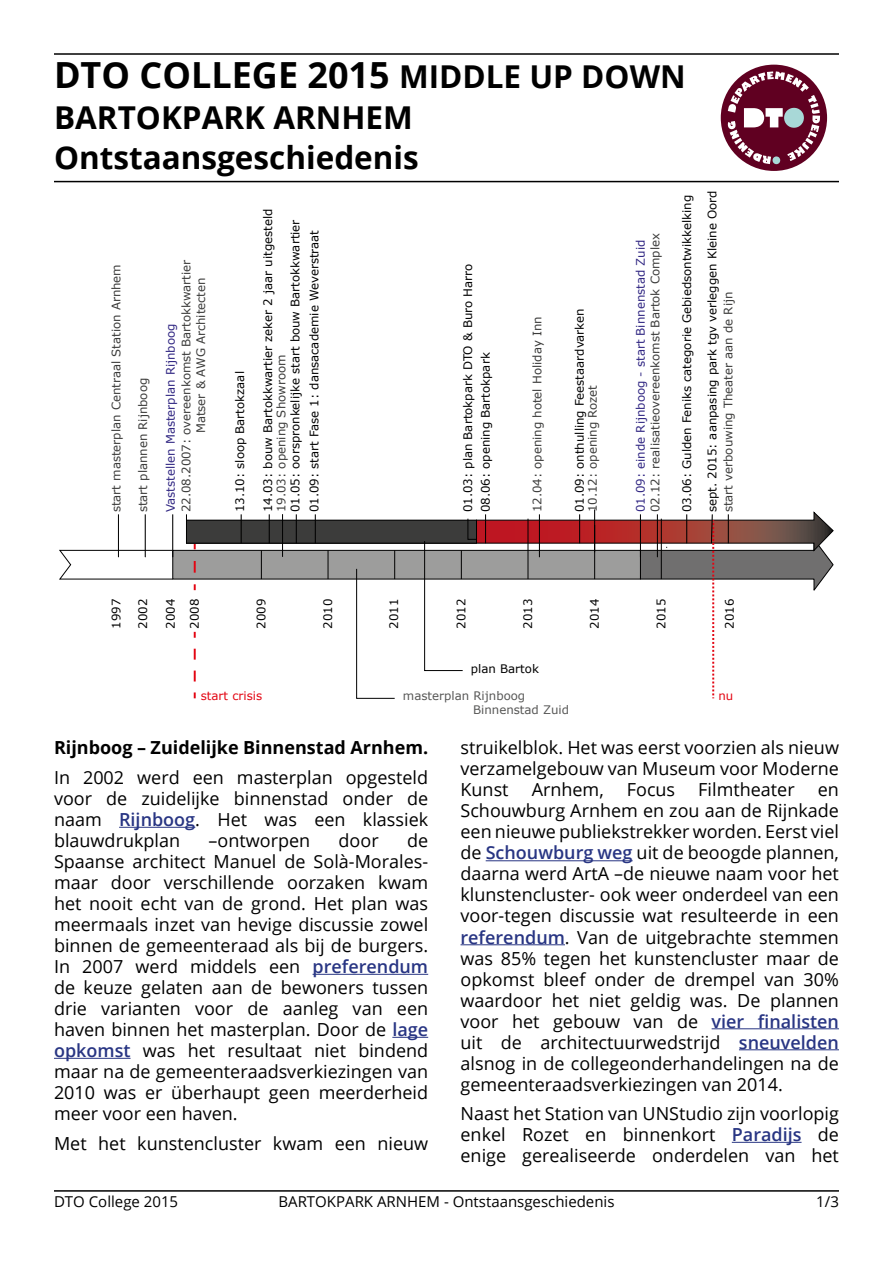
<style>
.page{position:relative;width:893px;height:1263px;background:#fff}
.page>*{position:absolute;margin:0;border:0;box-sizing:border-box;transform-origin:0 0}
.t1{font:700 36px "Open Sans";color:#000}
.t2{font:700 31.5px "Open Sans";color:#000}
.t3{font:18px/21px "Open Sans";color:#000;text-align:justify}
.t4{font:700 18px "Open Sans";color:#000}
.t5{font:15px "Open Sans";color:#000}
.t6{font:11.7px/17.7px "Verdana";color:#000}
.t7{font:11.7px "Verdana";color:#3c3c3b}
.t8{font:11.7px "Verdana";color:#312783}
.t9{font:11.7px "Verdana";color:#575756}
.t10{font:11.7px "Verdana";color:#e30613}
.s1{font-size:31.5px}
.s2{font-weight:600;color:#283583}
</style>
<div class="page">
<hr style="left:119px;top:827px;width:76px;height:1px;background:#283583">
<hr style="left:313px;top:974px;width:115px;height:1px;background:#283583">
<hr style="left:392px;top:1037px;width:36px;height:1px;background:#283583">
<hr style="left:54px;top:1058px;width:77px;height:1px;background:#283583">
<hr style="left:486px;top:860px;width:147px;height:1px;background:#283583">
<hr style="left:460px;top:944px;width:105px;height:1px;background:#283583">
<hr style="left:712px;top:1028px;width:127px;height:1px;background:#283583">
<hr style="left:739px;top:1049px;width:100px;height:1px;background:#283583">
<hr style="left:732px;top:1142px;width:69px;height:1px;background:#283583">
<svg style="left:59px;top:549px;width:115px;height:31px"></svg>
<div style="left:173px;top:550px;width:467px;height:29px;background:#9d9d9c"></div>
<div style="left:172px;top:550px;width:469px;height:29px;border:1px solid #000"></div>
<svg style="left:328px;top:550px;width:1px;height:29px"></svg>
<svg style="left:261px;top:550px;width:1px;height:29px"></svg>
<svg style="left:194px;top:632px;width:2px;height:6px"></svg>
<svg style="left:194px;top:649px;width:2px;height:49px"></svg>
<svg style="left:194px;top:544px;width:2px;height:34px"></svg>
<svg style="left:194px;top:584px;width:2px;height:6px"></svg>
<div style="left:186px;top:520px;width:290px;height:23px;background:#3c3c3b"></div>
<div style="left:186px;top:520px;width:291px;height:24px;border:1px solid #000"></div>
<svg style="left:241px;top:514px;width:1px;height:29px"></svg>
<hr style="left:145px;top:514px;width:1px;height:43px;background:#000">
<svg style="left:186px;top:514px;width:1px;height:29px"></svg>
<hr style="left:594px;top:509px;width:1px;height:43px;background:#000">
<hr style="left:172px;top:514px;width:1px;height:43px;background:#000">
<hr style="left:118px;top:514px;width:1px;height:43px;background:#000">
<svg style="left:269px;top:514px;width:1px;height:29px"></svg>
<svg style="left:296px;top:514px;width:1px;height:29px"></svg>
<hr style="left:282px;top:514px;width:1px;height:43px;background:#000">
<svg style="left:315px;top:514px;width:1px;height:29px"></svg>
<svg style="left:356px;top:550px;width:40px;height:149px"></svg>
<svg style="left:424px;top:510px;width:410px;height:188px"></svg>
<div style="left:721px;top:65px;width:106px;height:106px;background:#600021;border-radius:50%"></div>
<svg style="left:728px;top:71px;width:92px;height:93px"></svg>
<hr style="left:54px;top:53px;width:785px;height:2px;background:#000">
<hr style="left:54px;top:181px;width:785px;height:1px;background:#000">
<hr style="left:54px;top:1190px;width:785px;height:2px;background:#000">
<h1 class="t1" style="left:54px;top:49px;width:633px">DTO COLLEGE 2015 <span class="s1">MIDDLE UP DOWN</span></h1>
<h2 class="t2" style="left:54px;top:95px;width:360px">BARTOKPARK ARNHEM</h2>
<h2 class="t2" style="left:54px;top:135px;width:366px">Ontstaansgeschiedenis</h2>
<p class="t7" style="left:108px;top:512px;width:250px;rotate:-90deg">start masterplan Centraal Station Arnhem</p>
<p class="t7" style="left:135px;top:512px;width:136px;rotate:-90deg">start plannen Rijnboog</p>
<p class="t6" style="left:259px;top:512px;width:305px;rotate:-90deg">14.03: bouw Bartokkwartier zeker 2 jaar uitgesteld</p>
<p class="t6" style="left:285px;top:512px;width:294px;line-height:19px;rotate:-90deg">01.05: oorspronkelijke start bouw Bartokkwartier<br>01.09: start Fase 1: dansacademie Weverstraat</p>
<p class="t7" style="left:178px;top:512px;width:254px;rotate:-90deg">22.08.2007: overeenkomst Bartokkwartier</p>
<p class="t6" style="left:459px;top:512px;width:250px;rotate:-90deg">01.03: plan Bartokpark DTO &amp; Buro Harro<br>08.06: opening Bartokpark</p>
<p class="t7" style="left:193px;top:433px;width:157px;rotate:-90deg">Matser &amp; AWG Architecten</p>
<p class="t8" style="left:163px;top:512px;width:190px;rotate:-90deg">Vaststellen Masterplan Rijnboog</p>
<p class="t7" style="left:529px;top:512px;width:197px;rotate:-90deg">12.04: opening hotel Holiday Inn</p>
<p class="t7" style="left:273px;top:512px;width:159px;rotate:-90deg">19.03: opening Showroom</p>
<p class="t6" style="left:231px;top:512px;width:143px;rotate:-90deg">13.10: sloop Bartokzaal</p>
<p class="t6" style="left:571px;top:512px;width:206px;rotate:-90deg">01.09: onthulling Feestaardvarken</p>
<p class="t7" style="left:584px;top:512px;width:129px;rotate:-90deg">10.12: opening Rozet</p>
<p class="t7" style="left:647px;top:512px;width:281px;rotate:-90deg">02.12: realisatieovereenkomst Bartok Complex</p>
<p class="t8" style="left:632px;top:512px;width:274px;rotate:-90deg">01.09: einde Rijnboog - start Binnenstad Zuid</p>
<p class="t6" style="left:674px;top:512px;width:323px;line-height:25.5px;rotate:-90deg">03.06: Gulden Feniks categorie Gebiedsontwikkelking sept. 2015: aanpasing park tgv verleggen Kleine Oord</p>
<p class="t7" style="left:720px;top:512px;width:222px;rotate:-90deg">start verbouwing Theater aan de Rijn</p>
<p class="t6" style="left:107px;top:629px;width:31px;rotate:-90deg">1997</p>
<p class="t6" style="left:134px;top:629px;width:31px;rotate:-90deg">2002</p>
<p class="t6" style="left:162px;top:629px;width:31px;rotate:-90deg">2004</p>
<p class="t6" style="left:186px;top:629px;width:31px;rotate:-90deg">2008</p>
<p class="t6" style="left:252px;top:629px;width:31px;rotate:-90deg">2009</p>
<p class="t6" style="left:319px;top:629px;width:31px;rotate:-90deg">2010</p>
<p class="t6" style="left:385px;top:629px;width:31px;rotate:-90deg">2011</p>
<p class="t6" style="left:452px;top:629px;width:31px;rotate:-90deg">2012</p>
<p class="t6" style="left:519px;top:629px;width:31px;rotate:-90deg">2013</p>
<p class="t6" style="left:585px;top:629px;width:31px;rotate:-90deg">2014</p>
<p class="t6" style="left:652px;top:629px;width:31px;rotate:-90deg">2015</p>
<p class="t6" style="left:720px;top:629px;width:31px;rotate:-90deg">2016</p>
<p class="t6" style="left:471px;top:659px;width:70px">plan Bartok</p>
<p class="t9" style="left:473px;top:702px;width:97px">Binnenstad Zuid</p>
<p class="t9" style="left:403px;top:688px;width:124px">masterplan Rijnboog</p>
<p class="t10" style="left:201px;top:688px;width:63px">start crisis</p>
<p class="t10" style="left:718px;top:688px;width:16px">nu</p>
<p class="t4" style="left:54px;top:735px;width:376px">Rijnboog – Zuidelijke Binnenstad Arnhem.</p>
<p class="t3" style="left:54px;top:766px;width:376px">In 2002 werd een masterplan opgesteld voor de zuidelijke binnenstad onder de naam <span class="s2">Rijnboog</span>. Het was een klassiek blauwdrukplan</p>
<p class="t3" style="left:54px;top:829px;width:376px;text-indent:353px">de Spaanse architect Manuel de Solà-Morales&shy;maar door verschillende oorzaken kwam het nooit echt van de grond. Het plan was meermaals inzet van hevige discussie zowel binnen de gemeenteraad als bij de burgers.<br>In 2007 werd middels een <span class="s2">preferendum </span>de keuze gelaten aan de bewoners tussen drie varianten voor de aanleg van een haven binnen het masterplan. Door de <span class="s2">lage opkomst</span> was het resultaat niet bindend maar na de gemeenteraadsverkiezingen van 2010 was er überhaupt geen meerderheid meer voor een haven.</p>
<p class="t3" style="left:54px;top:1132px;width:376px">Met het kunstencluster kwam een nieuw</p>
<p class="t3" style="left:209px;top:829px;width:103px">–ontworpen</p>
<p class="t3" style="left:339px;top:829px;width:42px">door</p>
<p class="t3" style="left:460px;top:737px;width:380px">struikelblok. Het was eerst voorzien als nieuw verzamelgebouw van Museum voor Moderne Kunst</p>
<p class="t3" style="left:532px;top:779px;width:74px">Arnhem,</p>
<p class="t3" style="left:627px;top:779px;width:50px">Focus</p>
<p class="t3" style="left:698px;top:779px;width:98px">Filmtheater</p>
<p class="t3" style="left:460px;top:779px;width:380px;text-indent:357px">en Schouwburg Arnhem en zou aan de Rijnkade een nieuwe publiekstrekker worden. Eerst viel de <span class="s2">Schouwburg weg</span> uit de beoogde plannen, daarna werd ArtA –de nieuwe naam voor het klunstencluster- ook weer onderdeel van een voor-tegen discussie wat resulteerde in een <span class="s2">referendum</span>. Van de uitgebrachte stemmen was 85% tegen het kunstencluster maar de opkomst bleef onder de drempel van 30% waardoor het niet geldig was. De plannen voor het gebouw van de <span class="s2">vier finalisten </span>uit de architectuurwedstrijd <span class="s2">sneuvelden </span>alsnog in de collegeonderhandelingen na de gemeenteraadsverkiezingen van 2014.</p>
<p class="t3" style="left:460px;top:1102px;width:380px">Naast het Station van UNStudio zijn voorlopig enkel Rozet en binnenkort <span class="s2">Paradijs</span> de enige gerealiseerde onderdelen van het</p>
<p class="t5" style="left:54px;top:1191px;width:126px">DTO College 2015</p>
<p class="t5" style="left:278px;top:1191px;width:338px">BARTOKPARK ARNHEM - Ontstaansgeschiedenis</p>
<p class="t5" style="left:816px;top:1191px;width:24px">1/3</p>
</div>
